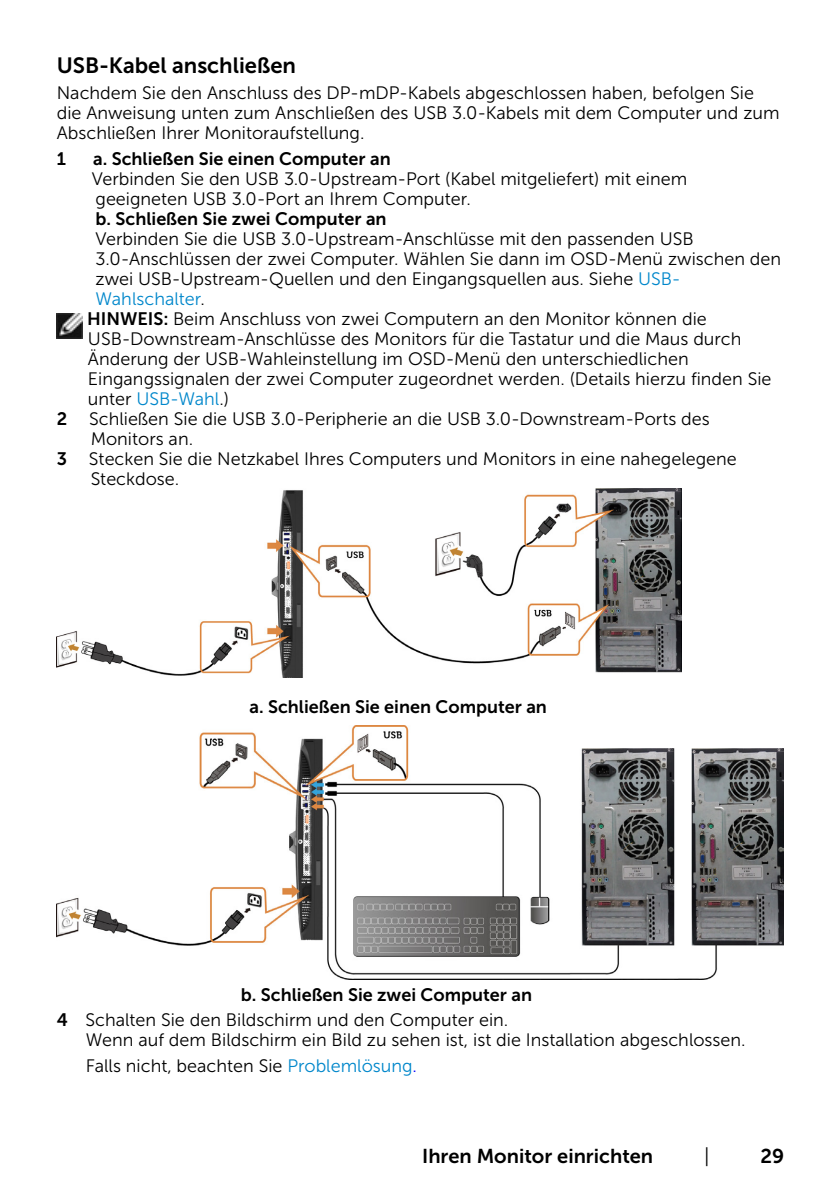
<style>
.page{position:relative;width:840px;height:1191px;background:#fff}
.page>*{position:absolute;margin:0;border:0;box-sizing:border-box;transform-origin:0 0}
.Head4{font:22px "Museo Sans For Dell 700";color:#000}
.t1{font:20px "Museo Sans For Dell 700";color:#000}
.t2{font:20px "Museo Sans For Dell 300";color:#000}
.Paragraph{font:18px/20px "Museo Sans For Dell 300";color:#000}
.Note{font:18px/20px "Museo Sans For Dell 300";color:#000}
.Paragraph-2{font:18px "Museo Sans For Dell 700";color:#000}
.Paragraph-3{font:18px "Museo Sans For Dell 300";color:#0087cb}
.s1{color:#0087cb}
.s2{color:#000}
.s3{font-family:"Museo Sans For Dell 700"}
.s4{color:#00f}
</style>
<div class="page">
<img style="left:57px;top:313px;width:25px;height:26px">
<img style="left:57px;top:488px;width:623px;height:189px">
<img style="left:57px;top:726px;width:725px;height:253px">
<p class="Head4" style="left:57px;top:53px;width:241px">USB-Kabel anschließen</p>
<p class="Paragraph" style="left:57px;top:83px;width:724px">Nachdem Sie den Anschluss des DP-mDP-Kabels abgeschlossen haben, befolgen Sie die Anweisung unten zum Anschließen des USB 3.0-Kabels mit dem Computer und zum<br>Abschließen Ihrer Monitoraufstellung.</p>
<p class="Paragraph-2" style="left:57px;top:148px;width:11px">1</p>
<p class="Paragraph-2" style="left:93px;top:148px;width:299px">a. Schließen Sie einen Computer an</p>
<p class="Paragraph" style="left:92px;top:168px;width:596px">Verbinden Sie den USB 3.0-Upstream-Port (Kabel mitgeliefert) mit einem</p>
<p class="Paragraph" style="left:95px;top:188px;width:377px">geeigneten USB 3.0-Port an Ihrem Computer.</p>
<p class="Paragraph-2" style="left:95px;top:208px;width:292px">b. Schließen Sie zwei Computer an</p>
<p class="Paragraph" style="left:95px;top:228px;width:599px">Verbinden Sie die USB 3.0-Upstream-Anschlüsse mit den passenden USB</p>
<p class="Paragraph" style="left:95px;top:248px;width:686px">3.0-Anschlüssen der zwei Computer. Wählen Sie dann im OSD-Menü zwischen den</p>
<p class="Paragraph" style="left:95px;top:268px;width:586px">zwei USB-Upstream-Quellen und den Eingangsquellen aus. Siehe <span class="s1">USB-</span></p>
<p class="Paragraph-3" style="left:95px;top:289px;width:111px">Wahlschalter<span class="s2">.</span></p>
<p class="Note" style="left:87px;top:308px;width:685px"><span class="s3">HINWEIS:</span> Beim Anschluss von zwei Computern an den Monitor können die USB-Downstream-Anschlüsse des Monitors für die Tastatur und die Maus durch Änderung der USB-Wahleinstellung im OSD-Menü den unterschiedlichen Eingangssignalen der zwei Computer zugeordnet werden. (Details hierzu finden Sie unter <span class="s1">USB-Wahl</span>.)</p>
<p class="Paragraph" style="left:57px;top:408px;width:654px"><span class="s3">2</span> Schließen Sie die USB 3.0-Peripherie an die USB 3.0-Downstream-Ports des</p>
<p class="Paragraph" style="left:91px;top:428px;width:104px">Monitors an.</p>
<p class="Paragraph" style="left:57px;top:448px;width:681px"><span class="s3">3</span> Stecken Sie die Netzkabel Ihres Computers und Monitors in eine nahegelegene</p>
<p class="Paragraph" style="left:91px;top:468px;width:90px">Steckdose.</p>
<p class="Paragraph-2" style="left:249px;top:697px;width:299px">a. Schließen Sie einen Computer an</p>
<p class="Paragraph-2" style="left:241px;top:984px;width:292px">b. Schließen Sie zwei Computer an</p>
<p class="Paragraph" style="left:86px;top:1010px;width:661px;text-indent:-29px"><span class="s3">4</span> Schalten Sie den Bildschirm und den Computer ein.<br>Wenn auf dem Bildschirm ein Bild zu sehen ist, ist die Installation abgeschlossen.</p>
<p class="Paragraph" style="left:86px;top:1056px;width:332px">Falls nicht, beachten Sie <span class="s1">Problemlösung</span><span class="s4">.</span></p>
<p class="t1" style="left:422px;top:1144px;width:232px">Ihren Monitor einrichten</p>
<p class="t2" style="left:703px;top:1145px;width:7px">|</p>
<p class="t1" style="left:760px;top:1144px;width:25px">29</p>
</div>
